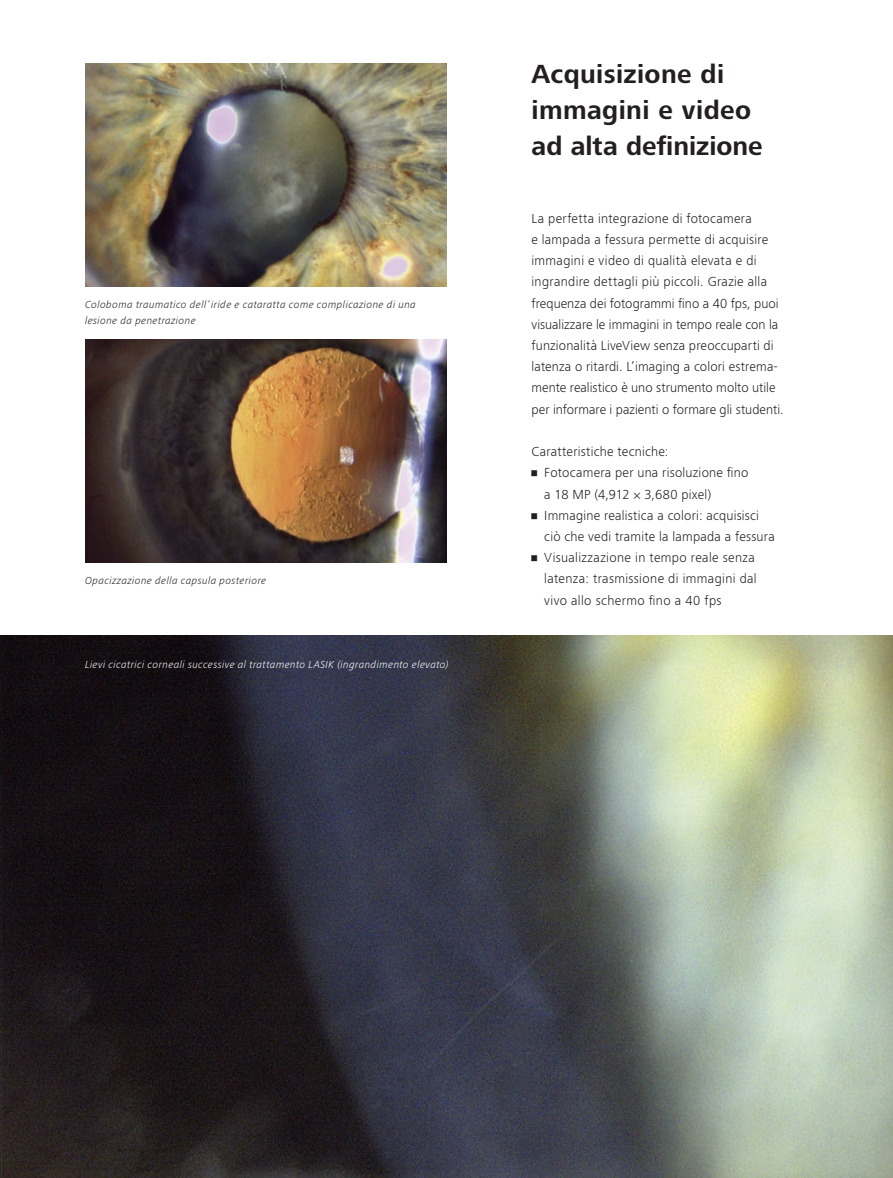
<style>
.page{position:relative;width:893px;height:1178px;background:#fff}
.page>*{position:absolute;margin:0;border:0;box-sizing:border-box;transform-origin:0 0}
.t1{font:700 27px/36px "ZEISS Frutiger Next W1 G";letter-spacing:.015em;color:#231f20}
.t2{font:300 13.5px/21.1px "ZEISS Frutiger Next W1 G";letter-spacing:.015em;color:#231f20}
.t3{font:italic 300 10.5px/16.5px "ZEISS Frutiger Next W1 G";letter-spacing:.04em;color:#231f20}
.t4{font:italic 300 10.5px "ZEISS Frutiger Next W1 G";letter-spacing:.04em;color:#fff}
</style>
<div class="page">
<img style="left:0;top:636px;width:893px;height:542px">
<img style="left:85px;top:339px;width:361px;height:223px">
<img style="left:85px;top:64px;width:361px;height:222px">
<p class="t3" style="left:85px;top:295px;width:332px">Coloboma traumatico dell’iride e cataratta come complicazione di una lesione da penetrazione</p>
<p class="t3" style="left:85px;top:571px;width:183px">Opacizzazione della capsula posteriore</p>
<p class="t4" style="left:85px;top:658px;width:365px">Lievi cicatrici corneali successive al trattamento LASIK (ingrandimento elevato)</p>
<h1 class="t1" style="left:531px;top:55px;width:233px">Acquisizione di immagini e video ad alta definizione</h1>
<p class="t2" style="left:531px;top:207px;width:254px">La perfetta integrazione di fotocamera<br>e lampada a fessura permette di acquisire immagini e video di qualità elevata e di ingrandire dettagli più piccoli. Grazie alla frequenza dei fotogrammi fino a 40 fps, puoi visualizzare le immagini in tempo reale con la funzionalità LiveView senza preoccuparti di latenza o ritardi. L’imaging a colori estrema&shy;mente realistico è uno strumento molto utile per informare i pazienti o formare gli studenti.</p>
<p class="t2" style="left:531px;top:440px;width:138px">Caratteristiche tecniche:</p>
<p class="t2" style="left:544px;top:461px;width:206px;text-indent:-13px">• Fotocamera per una risoluzione fino a 18 MP (4,912 × 3,680 pixel)</p>
<p class="t2" style="left:544px;top:504px;width:232px;text-indent:-13px">• Immagine realistica a colori: acquisisci ciò che vedi tramite la lampada a fessura</p>
<p class="t2" style="left:544px;top:546px;width:214px;text-indent:-13px">• Visualizzazione in tempo reale senza latenza: trasmissione di immagini dal vivo allo schermo fino a 40 fps</p>
</div>
